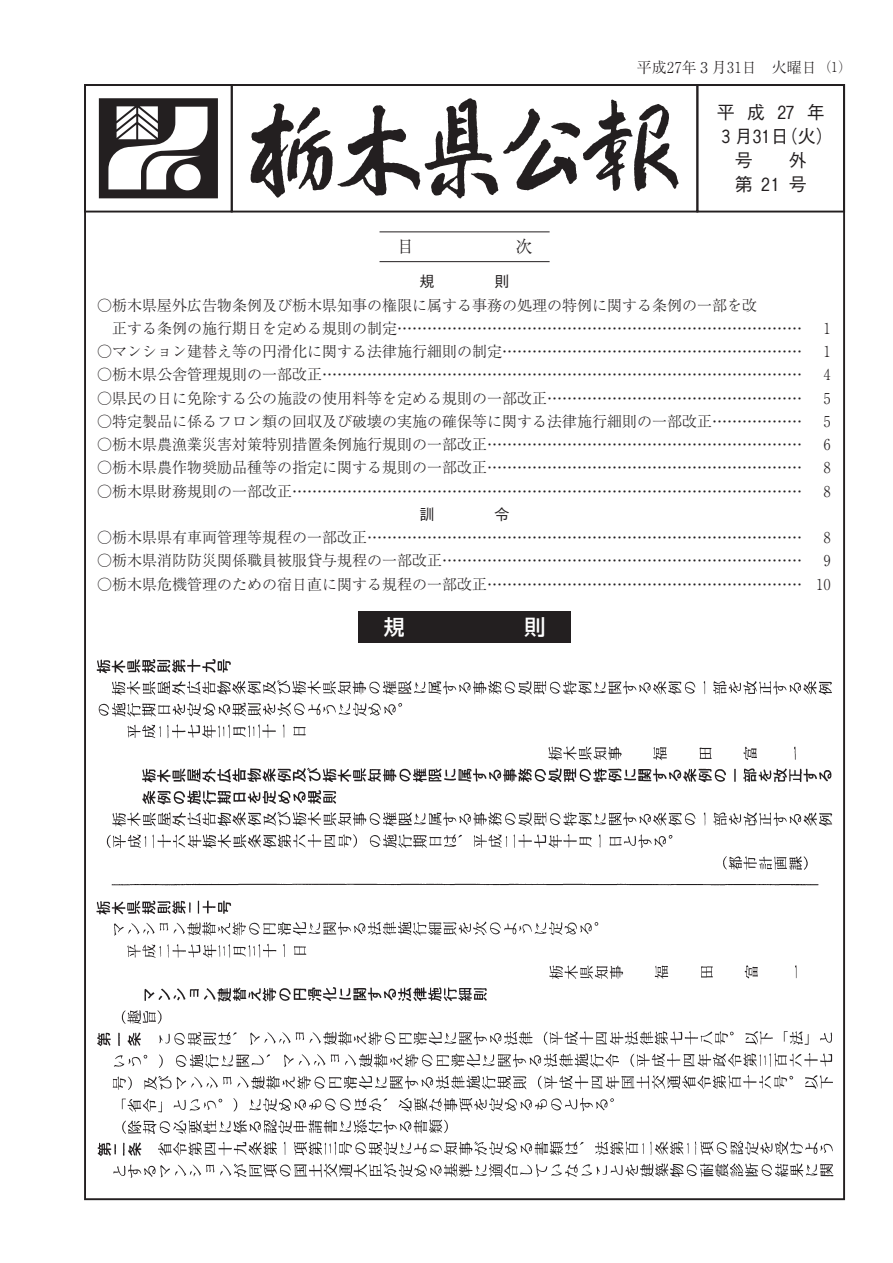
<style>
.page{position:relative;width:893px;height:1263px;background:#fff}
.page>*{position:absolute;margin:0;border:0;box-sizing:border-box;transform-origin:0 0}
.t1{font:500 21px "Shin Go Pr 5";color:#fff}
.t2{font:500 18px/24px "Gothic BBB Pr 5";letter-spacing:.58em;color:#231f20;text-align:center}
.t3{font:300 15px "Ryumin Pr 5";color:#231f20}
.t4{font:300 15px "Ryumin";color:#231f20}
.t5{font:300 15px "Ryumin Pr 5";letter-spacing:.025em;color:#231f20}
.t6{font:300 15px "Ryumin Pr 5";color:#231f20;scale:.9 1}
.t7{font:500 15px "Gothic BBB Pr 5";color:#231f20}
.s1{font-family:"Ryumin"}
.s2{font-size:13.5px}
.s3{font-family:"Gothic BBB"}
.s4{font-family:"Ryumin Pr 5"}
</style>
<div class="page">
<svg style="left:99px;top:98px;width:119px;height:100px"></svg>
<div style="left:84px;top:84px;width:149px;height:128px;border:2px solid #231f20"></div>
<svg style="left:251px;top:98px;width:427px;height:100px"></svg>
<div style="left:231px;top:84px;width:467px;height:128px;border:2px solid #231f20"></div>
<div style="left:696px;top:84px;width:149px;height:128px;border:2px solid #231f20"></div>
<div style="left:358px;top:611px;width:213px;height:32px;background:#231f20"></div>
<hr style="left:379px;top:232px;width:171px;height:1px;background:#231f20">
<hr style="left:379px;top:261px;width:171px;height:1px;background:#231f20">
<img style="left:96px;top:659px;width:737px;height:227px">
<img style="left:96px;top:900px;width:738px;height:278px">
<p class="t5" style="left:637px;top:55px;width:216px">平成27年<span class="s1">３</span>月31日　火曜日<span class="s2">（1）</span></p>
<p class="t2" style="left:717px;top:99px;width:118px">平成27年<br><span class="s3">３</span>月31日（火）号　　外第21号</p>
<p class="t7" style="left:420px;top:270px;width:16px">規</p>
<p class="t7" style="left:495px;top:270px;width:16px">則</p>
<p class="t3" style="left:97px;top:293px;width:661px">○栃木県屋外広告物条例及び栃木県知事の権限に属する事務の処理の特例に関する条例の一部を改</p>
<p class="t4" style="left:97px;top:320px;width:706px"><span class="s4">　正する条例の施行期日を定める規則の制定</span>………………………………………………………………………</p>
<p class="t6" style="left:824px;top:316px;width:9px">1</p>
<p class="t3" style="left:97px;top:340px;width:706px">○マンション建替え等の円滑化に関する法律施行細則の制定<span class="s1">……………………………………………………</span></p>
<p class="t6" style="left:824px;top:340px;width:9px">1</p>
<p class="t4" style="left:97px;top:367px;width:706px"><span class="s4">○栃木県公舎管理規則の一部改正</span>……………………………………………………………………………………</p>
<p class="t6" style="left:824px;top:363px;width:9px">4</p>
<p class="t3" style="left:97px;top:386px;width:706px">○県民の日に免除する公の施設の使用料等を定める規則の一部改正<span class="s1">……………………………………………</span></p>
<p class="t6" style="left:824px;top:386px;width:9px">5</p>
<p class="t3" style="left:97px;top:409px;width:706px">○特定製品に係るフロン類の回収及び破壊の実施の確保等に関する法律施行細則の一部改正<span class="s1">………………</span></p>
<p class="t6" style="left:824px;top:409px;width:9px">5</p>
<p class="t3" style="left:97px;top:433px;width:706px">○栃木県農漁業災害対策特別措置条例施行規則の一部改正<span class="s1">………………………………………………………</span></p>
<p class="t6" style="left:824px;top:433px;width:9px">6</p>
<p class="t3" style="left:97px;top:456px;width:706px">○栃木県農作物奨励品種等の指定に関する規則の一部改正<span class="s1">………………………………………………………</span></p>
<p class="t6" style="left:824px;top:456px;width:9px">8</p>
<p class="t4" style="left:97px;top:483px;width:706px"><span class="s4">○栃木県財務規則の一部改正</span>…………………………………………………………………………………………</p>
<p class="t6" style="left:824px;top:479px;width:9px">8</p>
<p class="t7" style="left:420px;top:502px;width:16px">訓</p>
<p class="t7" style="left:495px;top:502px;width:16px">令</p>
<p class="t4" style="left:97px;top:530px;width:706px"><span class="s4">○栃木県県有車両管理等規程の一部改正</span>……………………………………………………………………………</p>
<p class="t6" style="left:824px;top:526px;width:9px">8</p>
<p class="t4" style="left:97px;top:553px;width:706px"><span class="s4">○栃木県消防防災関係職員被服貸与規程の一部改正</span>………………………………………………………………</p>
<p class="t6" style="left:824px;top:549px;width:9px">9</p>
<p class="t3" style="left:97px;top:572px;width:735px">○栃木県危機管理のための宿日直に関する規程の一部改正<span class="s1">………………………………………………………</span> 10</p>
<p class="t1" style="left:384px;top:610px;width:22px">規</p>
<p class="t1" style="left:524px;top:610px;width:22px">則</p>
</div>
